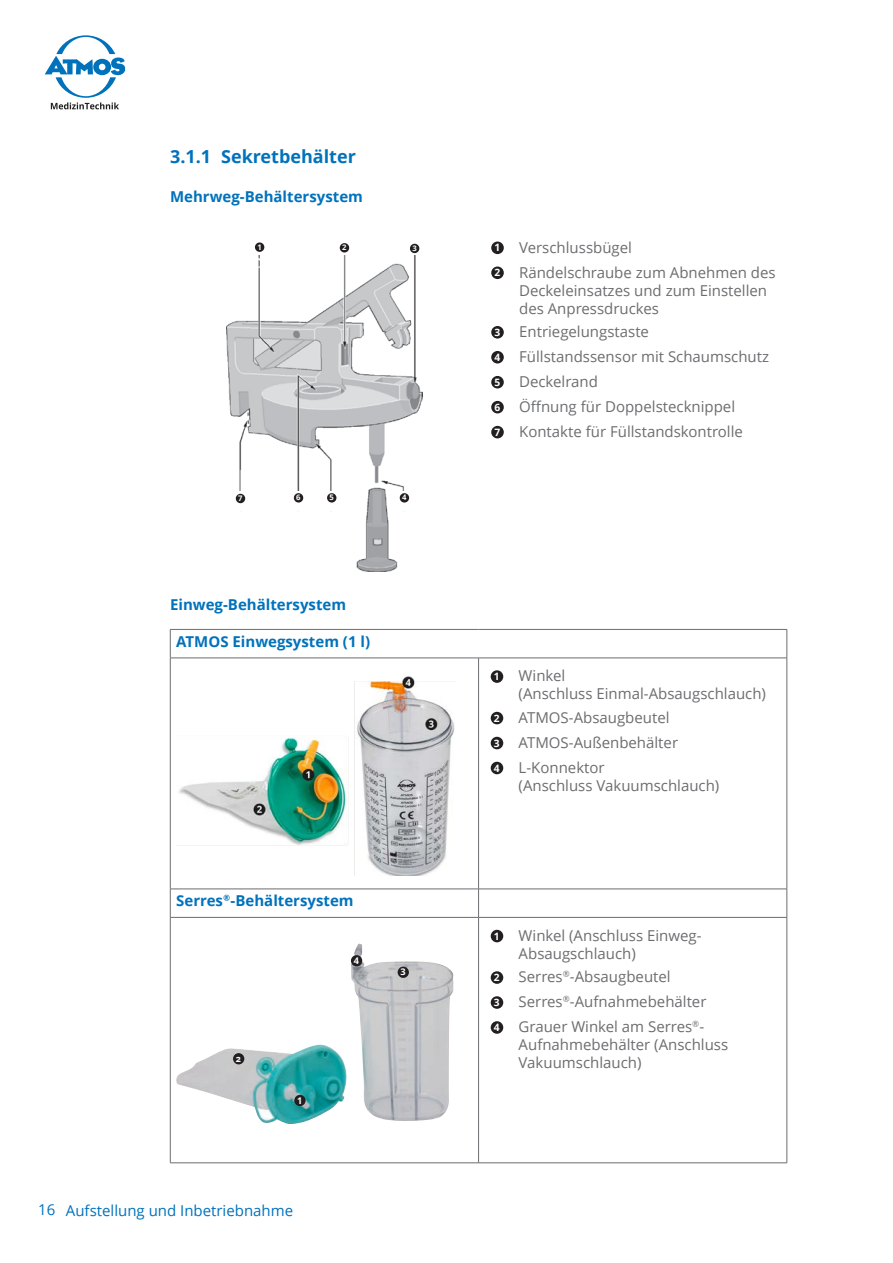
<style>
.page{position:relative;width:893px;height:1263px;background:#fff}
.page>*{position:absolute;margin:0;border:0;box-sizing:border-box;transform-origin:0 0}
.t1{font:700 18px "Open Sans";color:#0072bc}
.Abbildung{font:15px/18px "Open Sans";color:#6c6d70}
.Information{font:15px/18px "Open Sans";color:#6c6d70}
.Zwischenüberschrift{font:700 15px "Open Sans";color:#0072bc}
.t2{font:15px "Open Sans";color:#0072bc}
.Positionsnummer{font:700 10.2px "Open Sans";color:#fff}
.Positionsnummer-2{font:700 9.15px "Open Sans";color:#fff}
.Positionsnummer-3{font:700 7.65px "Open Sans";color:#fff}
</style>
<div class="page">
<svg style="left:45px;top:35px;width:80px;height:74px"></svg>
<img style="left:226px;top:255px;width:197px;height:316px">
<div style="left:393px;top:491px;width:28px;height:20px;background:#fff"></div>
<div style="left:228px;top:491px;width:129px;height:20px;background:#fff"></div>
<div style="left:255px;top:242px;width:9px;height:10px;background:#231f20;border-radius:50%"></div>
<div style="left:340px;top:243px;width:9px;height:9px;background:#231f20;border-radius:50%"></div>
<div style="left:400px;top:493px;width:9px;height:10px;background:#231f20;border-radius:50%"></div>
<div style="left:410px;top:244px;width:9px;height:9px;background:#231f20;border-radius:50%"></div>
<div style="left:327px;top:493px;width:9px;height:10px;background:#231f20;border-radius:50%"></div>
<div style="left:294px;top:493px;width:9px;height:10px;background:#231f20;border-radius:50%"></div>
<div style="left:236px;top:494px;width:9px;height:9px;background:#231f20;border-radius:50%"></div>
<div style="left:491px;top:242px;width:13px;height:12px;background:#231f20;border-radius:50%"></div>
<div style="left:491px;top:266px;width:13px;height:13px;background:#231f20;border-radius:50%"></div>
<div style="left:491px;top:326px;width:13px;height:13px;background:#231f20;border-radius:50%"></div>
<div style="left:491px;top:351px;width:13px;height:12px;background:#231f20;border-radius:50%"></div>
<div style="left:491px;top:376px;width:13px;height:12px;background:#231f20;border-radius:50%"></div>
<div style="left:491px;top:401px;width:13px;height:12px;background:#231f20;border-radius:50%"></div>
<div style="left:491px;top:426px;width:13px;height:12px;background:#231f20;border-radius:50%"></div>
<hr style="left:170px;top:629px;width:309px;height:1px;background:#6c6d70">
<svg style="left:170px;top:630px;width:1px;height:28px"></svg>
<hr style="left:479px;top:629px;width:308px;height:1px;background:#6c6d70">
<svg style="left:787px;top:630px;width:1px;height:28px"></svg>
<hr style="left:170px;top:658px;width:309px;height:1px;background:#6c6d70">
<hr style="left:170px;top:658px;width:1px;height:231px;background:#6c6d70">
<hr style="left:479px;top:658px;width:308px;height:1px;background:#6c6d70">
<hr style="left:478px;top:658px;width:1px;height:231px;background:#6c6d70">
<hr style="left:787px;top:658px;width:1px;height:231px;background:#6c6d70">
<hr style="left:170px;top:889px;width:309px;height:1px;background:#6c6d70">
<svg style="left:170px;top:889px;width:1px;height:28px"></svg>
<hr style="left:479px;top:889px;width:308px;height:1px;background:#6c6d70">
<svg style="left:478px;top:889px;width:1px;height:28px"></svg>
<svg style="left:787px;top:889px;width:1px;height:28px"></svg>
<hr style="left:170px;top:917px;width:309px;height:1px;background:#6c6d70">
<hr style="left:170px;top:917px;width:1px;height:245px;background:#6c6d70">
<hr style="left:479px;top:917px;width:308px;height:1px;background:#6c6d70">
<hr style="left:478px;top:917px;width:1px;height:245px;background:#6c6d70">
<hr style="left:787px;top:917px;width:1px;height:245px;background:#6c6d70">
<hr style="left:170px;top:1162px;width:309px;height:1px;background:#6c6d70">
<hr style="left:479px;top:1162px;width:308px;height:1px;background:#6c6d70">
<img style="left:177px;top:676px;width:278px;height:199px">
<div style="left:491px;top:670px;width:12px;height:13px;background:#231f20;border-radius:50%"></div>
<div style="left:491px;top:712px;width:12px;height:12px;background:#231f20;border-radius:50%"></div>
<div style="left:491px;top:737px;width:12px;height:12px;background:#231f20;border-radius:50%"></div>
<div style="left:491px;top:762px;width:12px;height:12px;background:#231f20;border-radius:50%"></div>
<img style="left:176px;top:943px;width:277px;height:181px">
<div style="left:233px;top:1053px;width:11px;height:11px;background:#231f20;border-radius:50%"></div>
<div style="left:294px;top:1095px;width:12px;height:11px;background:#231f20;border-radius:50%"></div>
<div style="left:398px;top:967px;width:11px;height:11px;background:#231f20;border-radius:50%"></div>
<div style="left:351px;top:955px;width:11px;height:11px;background:#231f20;border-radius:50%"></div>
<div style="left:491px;top:930px;width:12px;height:12px;background:#231f20;border-radius:50%"></div>
<div style="left:491px;top:971px;width:12px;height:13px;background:#231f20;border-radius:50%"></div>
<div style="left:491px;top:996px;width:12px;height:13px;background:#231f20;border-radius:50%"></div>
<div style="left:491px;top:1021px;width:12px;height:13px;background:#231f20;border-radius:50%"></div>
<p class="t1" style="left:170px;top:143px;width:187px">3.1.1 Sekretbehälter</p>
<p class="Zwischenüberschrift" style="left:170px;top:186px;width:194px">Mehrweg-Behältersystem</p>
<p class="Positionsnummer-3" style="left:257px;top:242px;width:6px">1</p>
<p class="Positionsnummer-3" style="left:342px;top:242px;width:6px">2</p>
<p class="Positionsnummer-3" style="left:412px;top:243px;width:6px">3</p>
<p class="Positionsnummer-3" style="left:238px;top:493px;width:6px">7</p>
<p class="Positionsnummer-3" style="left:296px;top:492px;width:6px">6</p>
<p class="Positionsnummer-3" style="left:329px;top:492px;width:6px">5</p>
<p class="Positionsnummer-3" style="left:402px;top:492px;width:6px">4</p>
<p class="Zwischenüberschrift" style="left:170px;top:594px;width:178px">Einweg-Behältersystem</p>
<p class="Zwischenüberschrift" style="left:176px;top:631px;width:195px">ATMOS Einwegsystem (1 l)</p>
<p class="Zwischenüberschrift" style="left:176px;top:890px;width:179px">Serres®-Behältersystem</p>
<p class="Positionsnummer-2" style="left:236px;top:1052px;width:7px">2</p>
<p class="Positionsnummer-2" style="left:297px;top:1094px;width:7px">1</p>
<p class="t2" style="left:38px;top:1200px;width:256px">16 Aufstellung und Inbetriebnahme</p>
<p class="Positionsnummer-2" style="left:354px;top:954px;width:7px">4</p>
<p class="Positionsnummer-2" style="left:400px;top:966px;width:7px">3</p>
<p class="Positionsnummer" style="left:494px;top:240px;width:7px">1</p>
<p class="Information" style="left:519px;top:238px;width:114px">Verschlussbügel</p>
<p class="Positionsnummer" style="left:494px;top:265px;width:7px">2</p>
<p class="Information" style="left:519px;top:263px;width:258px">Rändelschraube zum Abnehmen des<br>Deckeleinsatzes und zum Einstellen des Anpressdruckes</p>
<p class="Positionsnummer" style="left:494px;top:325px;width:7px">3</p>
<p class="Information" style="left:519px;top:322px;width:131px">Entriegelungstaste</p>
<p class="Positionsnummer" style="left:494px;top:350px;width:7px">4</p>
<p class="Information" style="left:519px;top:347px;width:251px">Füllstandssensor mit Schaumschutz</p>
<p class="Positionsnummer" style="left:494px;top:375px;width:7px">5</p>
<p class="Information" style="left:519px;top:372px;width:80px">Deckelrand</p>
<p class="Positionsnummer" style="left:494px;top:400px;width:7px">6</p>
<p class="Information" style="left:519px;top:397px;width:217px">Öffnung für Doppelstecknippel</p>
<p class="Positionsnummer" style="left:494px;top:425px;width:7px">7</p>
<p class="Information" style="left:519px;top:422px;width:225px">Kontakte für Füllstandskontrolle</p>
<p class="Positionsnummer" style="left:494px;top:669px;width:7px">1</p>
<p class="Abbildung" style="left:519px;top:666px;width:249px">Winkel<br>(Anschluss Einmal-Absaugschlauch)</p>
<p class="Positionsnummer" style="left:494px;top:711px;width:7px">2</p>
<p class="Abbildung" style="left:519px;top:708px;width:152px">ATMOS-Absaugbeutel</p>
<p class="Positionsnummer" style="left:494px;top:736px;width:7px">3</p>
<p class="Abbildung" style="left:519px;top:733px;width:161px">ATMOS-Außenbehälter</p>
<p class="Positionsnummer" style="left:494px;top:761px;width:7px">4</p>
<p class="Abbildung" style="left:519px;top:758px;width:202px">L-Konnektor<br>(Anschluss Vakuumschlauch)</p>
<p class="Positionsnummer" style="left:494px;top:929px;width:7px">1</p>
<p class="Abbildung" style="left:519px;top:926px;width:184px">Winkel (Anschluss Einweg-<br>Absaugschlauch)</p>
<p class="Positionsnummer" style="left:494px;top:970px;width:7px">2</p>
<p class="Abbildung" style="left:519px;top:967px;width:154px">Serres®-Absaugbeutel</p>
<p class="Positionsnummer" style="left:494px;top:995px;width:7px">3</p>
<p class="Abbildung" style="left:519px;top:992px;width:189px">Serres®-Aufnahmebehälter</p>
<p class="Positionsnummer" style="left:494px;top:1020px;width:7px">4</p>
<p class="Abbildung" style="left:519px;top:1017px;width:211px">Grauer Winkel am Serres®-<br>Aufnahmebehälter (Anschluss<br>Vakuumschlauch)</p>
</div>
